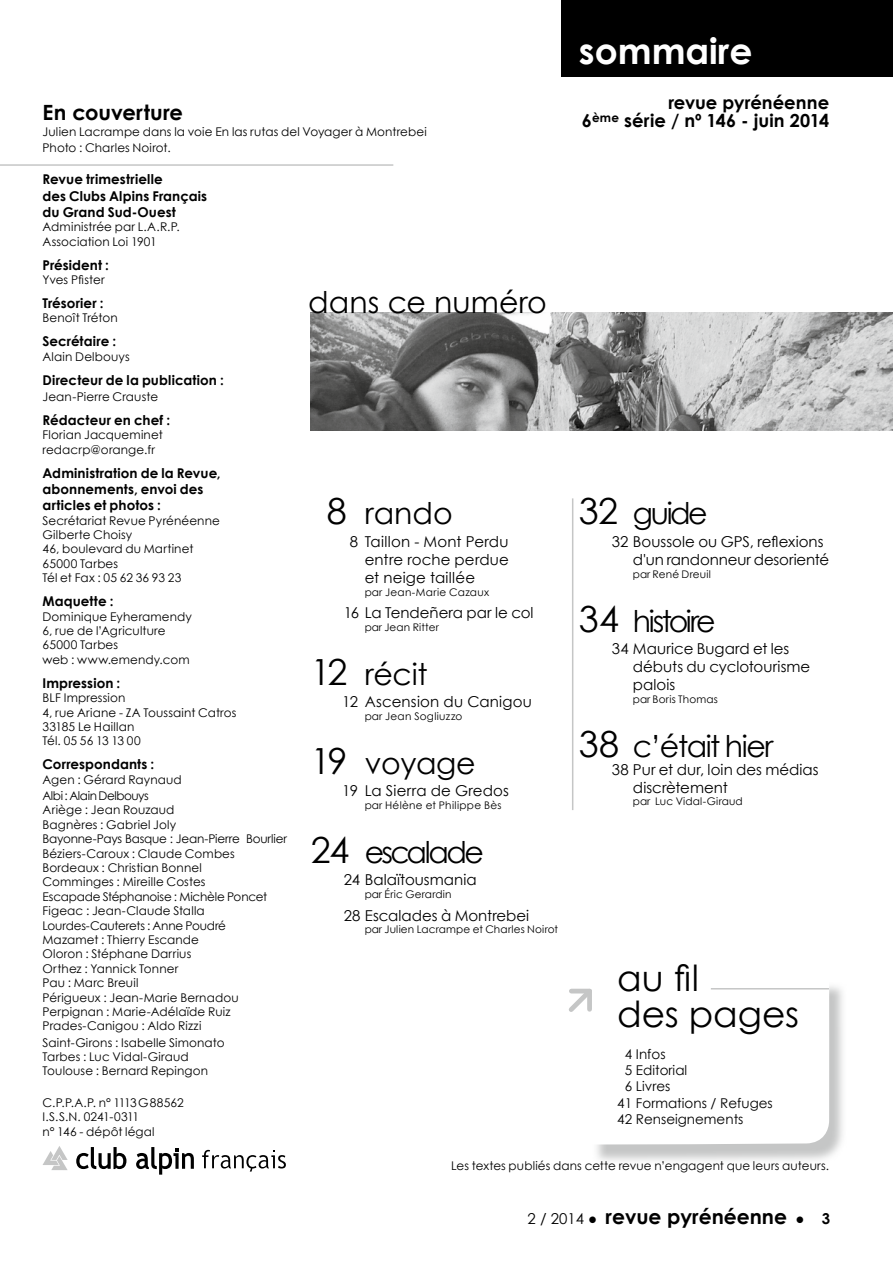
<style>
.page{position:relative;width:893px;height:1263px;background:#fff}
.page>*{position:absolute;margin:0;border:0;box-sizing:border-box;transform-origin:0 0}
.t1{font:36px/36px "Century Gothic";color:#000}
.t2{font:700 36px "Century Gothic";color:#fff}
.t3{font:30px "Century Gothic";letter-spacing:-.05em;color:#000}
.t4{font:30px "Century Gothic";color:#000}
.t5{font:30px "Century Gothic";letter-spacing:-.085em;color:#000}
.t6{font:30px "Century Gothic";letter-spacing:-.08em;color:#000}
.t7{font:700 21px "Century Gothic";letter-spacing:.005em;color:#000}
.t8{font:700 20.25px "Century Gothic";color:#000}
.t9{font:700 18px/18px "Century Gothic";color:#000;text-align:right}
.t10{font:15px/18px "Century Gothic";color:#000}
.t11{font:700 13.5px/16.2px "Century Gothic";letter-spacing:.005em;color:#000}
.t12{font:13.5px "Century Gothic";color:#000}
.t13{font:12px/14.4px "Century Gothic";letter-spacing:.01em;color:#000}
.t14{font:12px/16.2px "Century Gothic";letter-spacing:-.025em;color:#000}
.t15{font:10.5px "Century Gothic";letter-spacing:.02em;color:#000}
.s1{font-size:36px}
.s2{font-weight:400;font-size:15px}
.s3{font-size:15px}
</style>
<div class="page">
<svg style="left:596px;top:986px;width:247px;height:175px;background:#d6d7d7"></svg>
<img style="left:311px;top:313px;width:582px;height:118px">
<div style="left:561px;top:0;width:332px;height:77px;background:#000"></div>
<hr style="left:0;top:164px;width:393px;height:2px;background:#c5c6c6">
<hr style="left:572px;top:498px;width:1px;height:312px;background:#c5c6c6">
<svg style="left:43px;top:1146px;width:25px;height:24px"></svg>
<svg style="left:76px;top:1147px;width:50px;height:22px"></svg>
<svg style="left:136px;top:1147px;width:58px;height:27px"></svg>
<svg style="left:202px;top:1150px;width:84px;height:21px"></svg>
<svg style="left:569px;top:986px;width:260px;height:158px"></svg>
<h3 class="t7" style="left:43px;top:96px;width:142px">En couverture</h3>
<p class="t13" style="left:43px;top:124px;width:386px;line-height:16.2px">Julien Lacrampe dans la voie En las rutas del Voyager à Montrebei<br>Photo : Charles Noirot.</p>
<p class="t11" style="left:43px;top:171px;width:166px">Revue trimestrielle<br>des Clubs Alpins Français du Grand Sud-Ouest</p>
<p class="t13" style="left:43px;top:219px;width:139px">Administrée par L.A.R.P.<br>Association Loi 1901</p>
<p class="t11" style="left:43px;top:256px;width:68px">Président :</p>
<p class="t13" style="left:43px;top:272px;width:64px">Yves Pfister</p>
<p class="t11" style="left:43px;top:294px;width:63px">Trésorier :</p>
<p class="t13" style="left:43px;top:311px;width:77px">Benoît Tréton</p>
<p class="t11" style="left:43px;top:333px;width:75px">Secrétaire :</p>
<p class="t13" style="left:43px;top:349px;width:89px">Alain Delbouys</p>
<p class="t11" style="left:43px;top:371px;width:183px">Directeur de la publication :</p>
<p class="t13" style="left:43px;top:389px;width:117px">Jean-Pierre Crauste</p>
<p class="t11" style="left:43px;top:411px;width:129px">Rédacteur en chef :</p>
<p class="t13" style="left:43px;top:428px;width:122px">Florian Jacqueminet redacrp@orange.fr</p>
<p class="t11" style="left:43px;top:464px;width:180px">Administration de la Revue, abonnements, envoi des articles et photos :</p>
<p class="t13" style="left:43px;top:513px;width:179px">Secrétariat Revue Pyrénéenne<br>Gilberte Choisy<br>46, boulevard du Martinet<br>65000 Tarbes<br>Tél et Fax : 05 62 36 93 23</p>
<p class="t11" style="left:43px;top:593px;width:73px">Maquette :</p>
<p class="t13" style="left:43px;top:609px;width:151px">Dominique Eyheramendy<br>6, rue de l’Agriculture<br>65000 Tarbes<br>web : www.emendy.com</p>
<p class="t11" style="left:43px;top:674px;width:79px">Impression :</p>
<p class="t13" style="left:43px;top:690px;width:195px">BLF Impression<br>4, rue Ariane - ZA Toussaint Catros<br>33185 Le Haillan<br>Tél. 05 56 13 13 00</p>
<p class="t11" style="left:43px;top:756px;width:113px">Correspondants :</p>
<p class="t14" style="left:43px;top:771px;width:141px">Agen : Gérard Raynaud<br>Albi : Alain Delbouys</p>
<p class="t13" style="left:43px;top:803px;width:246px">Ariège : Jean Rouzaud<br>Bagnères : Gabriel Joly<br>Bayonne-Pays Basque : Jean-Pierre Bourlier<br>Béziers-Caroux : Claude Combes<br>Bordeaux : Christian Bonnel<br>Comminges : Mireille Costes<br>Escapade Stéphanoise : Michèle Poncet<br>Figeac : Jean-Claude Stalla<br>Lourdes-Cauterets : Anne Poudré<br>Mazamet : Thierry Escande<br>Oloron : Stéphane Darrius<br>Orthez : Yannick Tonner<br>Pau : Marc Breuil<br>Périgueux : Jean-Marie Bernadou<br>Perpignan : Marie-Adélaïde Ruiz<br>Prades-Canigou : Aldo Rizzi</p>
<p class="t13" style="left:43px;top:1035px;width:184px">Saint-Girons : Isabelle Simonato<br>Tarbes : Luc Vidal-Giraud<br>Toulouse : Bernard Repingon</p>
<p class="t13" style="left:43px;top:1095px;width:143px">C.P.P.A.P. n° 1113G88562<br>I.S.S.N. 0241-0311<br>n° 146 - dépôt légal</p>
<h2 class="t4" style="left:308px;top:281px;width:240px">dans ce numéro</h2>
<h2 class="t3" style="left:327px;top:493px;width:128px"><span class="s1">8</span> rando</h2>
<p class="t10" style="left:365px;top:532px;width:146px;text-align:justify;text-indent:-15px">8 Taillon - Mont Perdu entre roche perdue et neige taillée</p>
<p class="t15" style="left:365px;top:584px;width:126px">par Jean-Marie Cazaux</p>
<p class="t10" style="left:344px;top:603px;width:191px">16 La Tendeñera par le col</p>
<p class="t15" style="left:365px;top:619px;width:76px">par Jean Ritter</p>
<h2 class="t3" style="left:311px;top:653px;width:118px"><span class="s1">12</span> récit</h2>
<p class="t10" style="left:342px;top:692px;width:191px">12 Ascension du Canigou</p>
<p class="t15" style="left:365px;top:709px;width:99px">par Jean Sogliuzzo</p>
<h2 class="t3" style="left:311px;top:742px;width:166px"><span class="s1">19</span> voyage</h2>
<p class="t10" style="left:342px;top:782px;width:168px">19 La Sierra de Gredos</p>
<p class="t15" style="left:365px;top:798px;width:138px">par Hélène et Philippe Bès</p>
<h2 class="t5" style="left:311px;top:831px;width:175px"><span class="s1">24</span> escalade</h2>
<p class="t10" style="left:344px;top:871px;width:134px">24 Balaïtousmania</p>
<p class="t15" style="left:365px;top:887px;width:88px">par Éric Gerardin</p>
<p class="t10" style="left:344px;top:906px;width:187px">28 Escalades à Montrebei</p>
<p class="t15" style="left:365px;top:922px;width:195px">par Julien Lacrampe et Charles Noirot</p>
<h1 class="t2" style="left:579px;top:23px;width:175px">sommaire</h1>
<h3 class="t9" style="left:582px;top:92px;width:249px">revue pyrénéenne<br>6<sup>ème</sup> série / nº 146 - juin 2014</h3>
<h2 class="t3" style="left:579px;top:493px;width:130px"><span class="s1">32</span> guide</h2>
<p class="t10" style="left:633px;top:532px;width:198px;text-indent:-21px">32 Boussole ou GPS, reflexions d'un randonneur desorienté</p>
<p class="t15" style="left:633px;top:566px;width:79px">par René Dreuil</p>
<h2 class="t6" style="left:579px;top:600px;width:138px"><span class="s1">34</span> histoire</h2>
<p class="t10" style="left:633px;top:639px;width:179px;text-indent:-21px">34 Maurice Bugard et les débuts du cyclotourisme palois</p>
<p class="t15" style="left:633px;top:691px;width:87px">par Boris Thomas</p>
<h2 class="t3" style="left:579px;top:725px;width:196px"><span class="s1">38</span> c’était hier</h2>
<p class="t10" style="left:633px;top:760px;width:187px;text-indent:-21px">38 Pur et dur, loin des médias discrètement</p>
<p class="t15" style="left:633px;top:794px;width:111px">par Luc Vidal-Giraud</p>
<h1 class="t1" style="left:617px;top:959px;width:183px">au fil<br>des pages</h1>
<p class="t12" style="left:625px;top:1044px;width:42px">4 Infos</p>
<p class="t12" style="left:625px;top:1061px;width:64px">5 Editorial</p>
<p class="t12" style="left:625px;top:1077px;width:47px">6 Livres</p>
<p class="t12" style="left:617px;top:1093px;width:157px">41 Formations / Refuges</p>
<p class="t12" style="left:617px;top:1109px;width:128px">42 Renseignements</p>
<p class="t13" style="left:451px;top:1158px;width:379px">Les textes publiés dans cette revue n’engagent que leurs auteurs.</p>
<h3 class="t8" style="left:528px;top:1201px;width:304px"><span class="s2">2 / 2014 ●</span> revue pyrénéenne <span class="s2">●</span> <span class="s3">3</span></h3>
</div>
